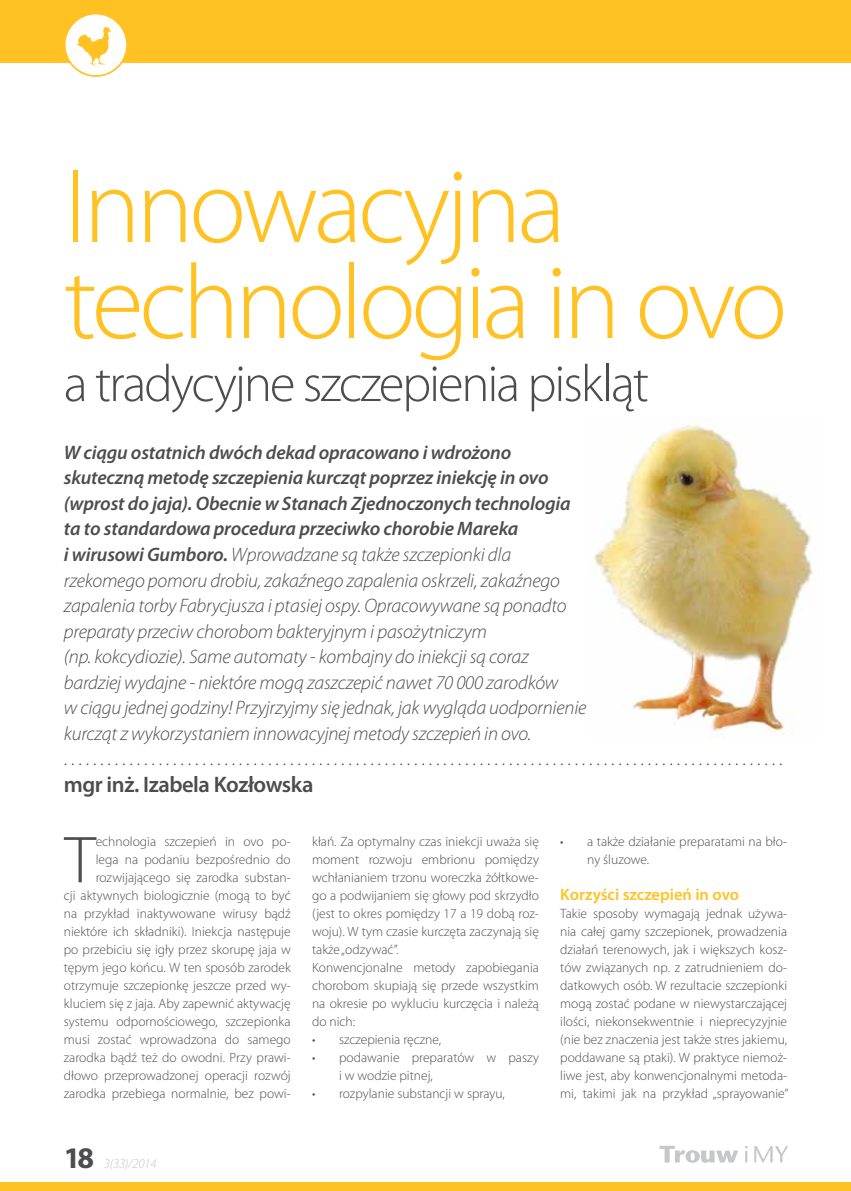
<style>
.page{position:relative;width:851px;height:1191px;background:#fff}
.page>*{position:absolute;margin:0;border:0;box-sizing:border-box;transform-origin:0 0}
.t1{font:300 106.5px/96px "Myriad Pro";letter-spacing:-.04em;color:#ffc222}
.t2{font:300 66.9px "Myriad Pro";color:#4d4d4f}
.t3{font:300 52.5px "Myriad Pro";letter-spacing:-.04em;color:#4d4d4f}
.t4{font:600 22.5px "Myriad Pro";letter-spacing:-.02em;color:#4d4d4f}
.t5{font:italic 300 19.5px/25.5px "Myriad Pro";letter-spacing:-.01em;color:#4d4d4f}
.t6{font:300 19.5px "Myriad Pro";color:#4d4d4f}
.t7{font:600 16.5px "Myriad Pro";color:#ffc222}
.t8{font:300 13.5px/18px "Myriad Pro";color:#4d4d4f}
.t9{font:italic 300 13.5px "Myriad Pro";letter-spacing:-.02em;color:#c5c7c9}
.s1{font-weight:600}
.s2{font-weight:700;font-style:normal;font-size:30px;color:#4d4d4f}
</style>
<div class="page">
<svg style="left:745px;top:1146px;width:2px;height:16px"></svg>
<svg style="left:754px;top:1146px;width:34px;height:16px"></svg>
<svg style="left:659px;top:1145px;width:79px;height:17px"></svg>
<div style="left:0;top:1181px;width:850px;height:10px;background:#ffc222"></div>
<div style="left:0;top:0;width:850px;height:63px;background:#ffc222"></div>
<div style="left:65px;top:14px;width:62px;height:62px;background:#fff;border-radius:50%"></div>
<div style="left:64px;top:13px;width:64px;height:64px;border:2px solid #ffc222;border-radius:50%"></div>
<svg style="left:77px;top:27px;width:34px;height:39px"></svg>
<img style="left:588px;top:422px;width:225px;height:316px">
<h1 class="t1" style="left:64px;top:157px;width:724px">Innowacyjna technologia in ovo</h1>
<h3 class="t3" style="left:64px;top:352px;width:586px">a tradycyjne szczepienia piskląt</h3>
<p class="t5" style="left:64px;top:439px;width:524px"><span class="s1">W ciągu ostatnich dwóch dekad opracowano i wdrożono skuteczną metodę szczepienia kurcząt poprzez iniekcję in ovo (wprost do jaja). Obecnie w Stanach Zjednoczonych technologia ta to standardowa procedura przeciwko chorobie Mareka<br>i wirusowi Gumboro.</span> Wprowadzane są także szczepionki dla rzekomego pomoru drobiu, zakaźnego zapalenia oskrzeli, zakaźnego zapalenia torby Fabrycjusza i ptasiej ospy. Opracowywane są ponadto preparaty przeciw chorobom bakteryjnym i pasożytniczym<br>(np. kokcydiozie). Same automaty - kombajny do iniekcji są coraz bardziej wydajne - niektóre mogą zaszczepić nawet 70 000 zarodków<br>w ciągu jednej godziny! Przyjrzyjmy się jednak, jak wygląda uodpornienie kurcząt z wykorzystaniem innowacyjnej metody szczepień in ovo.</p>
<h3 class="t6" style="left:64px;top:747px;width:720px">...................................................................................................</h3>
<h3 class="t4" style="left:64px;top:770px;width:251px">mgr inż. Izabela Kozłowska</h3>
<p class="t8" style="left:64px;top:832px;width:228px;text-align:right">echnologia szczepień in ovo po-<br>lega na podaniu bezpośrednio do rozwijającego się zarodka substan-<br>cji aktywnych biologicznie (mogą to być na przykład inaktywowane wirusy bądź niektóre ich składniki). Iniekcja następuje po przebiciu się igły przez skorupę jaja w tępym jego końcu. W ten sposób zarodek otrzymuje szczepionkę jeszcze przed wy&shy;kluciem się z jaja. Aby zapewnić aktywację systemu odpornościowego, szczepionka musi zostać wprowadzona do samego zarodka bądź też do owodni. Przy prawi&shy;dłowo przeprowadzonej operacji rozwój zarodka przebiega normalnie, bez powi-</p>
<p class="t8" style="left:312px;top:832px;width:228px">kłań. Za optymalny czas iniekcji uważa się moment rozwoju embrionu pomiędzy wchłanianiem trzonu woreczka żółtkowe&shy;go a podwijaniem się głowy pod skrzydło (jest to okres pomiędzy 17 a 19 dobą roz&shy;woju). W tym czasie kurczęta zaczynają się także „odzywać”.<br>Konwencjonalne metody zapobiegania chorobom skupiają się przede wszystkim na okresie po wykluciu kurczęcia i należą do nich:</p>
<h2 class="t2" style="left:65px;top:819px;width:33px">T</h2>
<p class="t8" style="left:312px;top:1030px;width:131px">• szczepienia ręczne,</p>
<p class="t8" style="left:339px;top:1048px;width:201px;text-indent:-27px">• podawanie preparatów w paszy i w wodzie pitnej,</p>
<p class="t8" style="left:312px;top:1084px;width:194px">• rozpylanie substancji w sprayu,</p>
<p class="t9" style="left:64px;top:1155px;width:94px"><span class="s2">18</span> 3(33)/2014</p>
<p class="t8" style="left:587px;top:832px;width:201px;text-indent:-27px">• a także działanie preparatami na bło&shy;ny śluzowe.</p>
<p class="t7" style="left:560px;top:884px;width:180px">Korzyści szczepień in ovo</p>
<p class="t8" style="left:560px;top:904px;width:230px;text-align:justify">Takie sposoby wymagają jednak używa&shy;nia całej gamy szczepionek, prowadzenia działań terenowych, jak i większych kosz&shy;tów związanych np. z zatrudnieniem do&shy;datkowych osób. W rezultacie szczepionki mogą zostać podane w niewystarczającej ilości, niekonsekwentnie i nieprecyzyjnie (nie bez znaczenia jest także stres jakiemu, poddawane są ptaki). W praktyce niemoż&shy;liwe jest, aby konwencjonalnymi metoda&shy;mi, takimi jak na przykład „sprayowanie”</p>
</div>
